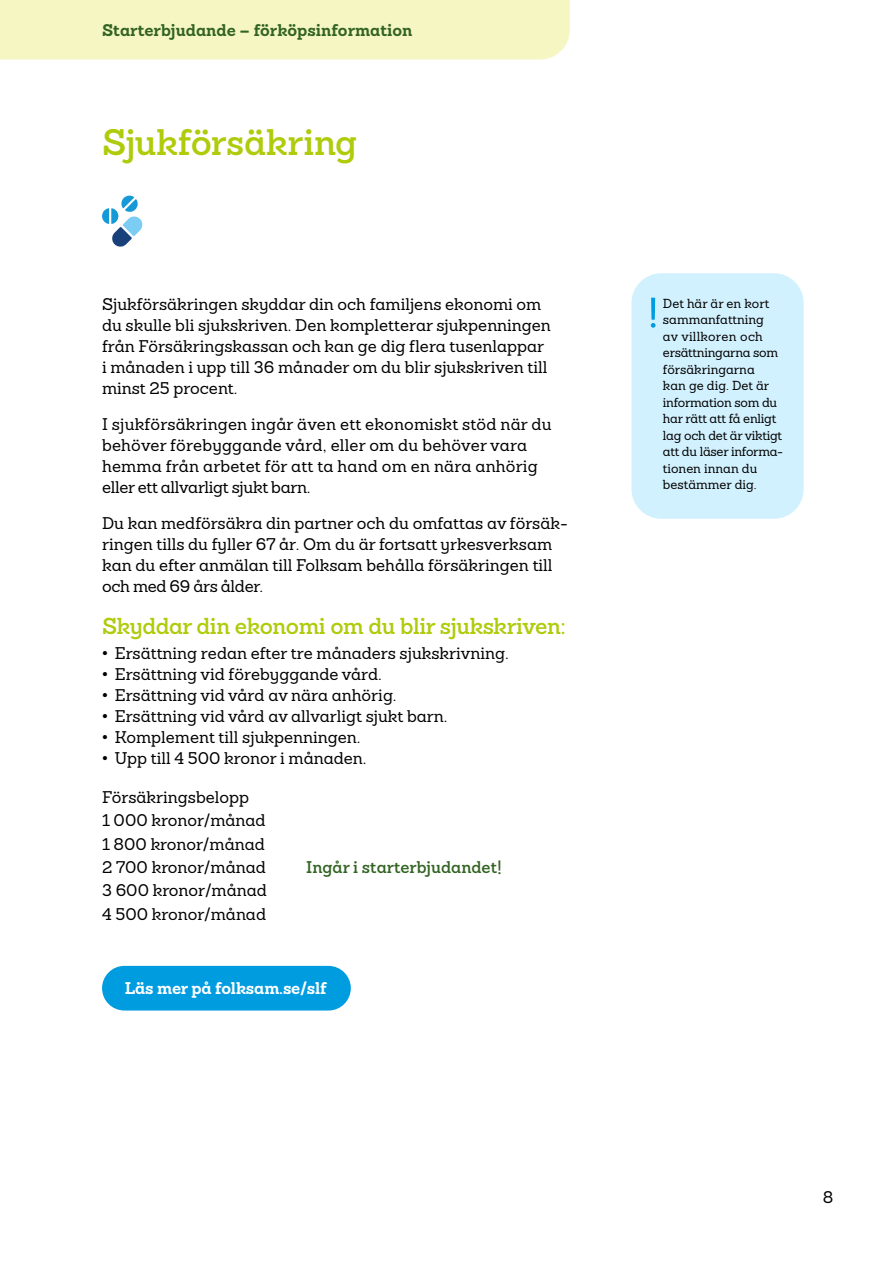
<style>
.page{position:relative;width:893px;height:1263px;background:#fff}
.page>*{position:absolute;margin:0;border:0;box-sizing:border-box;transform-origin:0 0}
.Rubrik_24_26{font:600 36px "Sanchez Folksam";letter-spacing:-.01em;color:#b0cb0b}
.Rubrik_15_18{font:600 22.5px "Sanchez Folksam";letter-spacing:-.02em;color:#b0cb0b}
.Brödtext_11_14{font:500 16.5px/21px "Sanchez Folksam";color:#000}
.Brödtext_nytt_stycke_2_11_14{font:500 16.5px/21px "Sanchez Folksam";color:#000}
.Huvud_-_låsupp_färg_1{font:700 16.5px "Sanchez Folksam";color:#326321}
.Brödtext_11_14-2{font:600 16.5px "Sanchez Folksam";color:#326321}
.t1{font:700 16.5px "Sanchez Folksam";letter-spacing:-.01em;color:#fff}
.t2{font:500 12.75px/16.5px "Sanchez Folksam";color:#000}
.s1{font-family:"Arial";font-weight:400}
</style>
<div class="page">
<div style="left:0;top:0;width:570px;height:60px;background:#f5f6c1"></div>
<div style="left:631px;top:273px;width:173px;height:246px;background:#d2f1fe;border-radius:30px"></div>
<svg style="left:651px;top:298px;width:5px;height:30px"></svg>
<svg style="left:102px;top:196px;width:40px;height:51px"></svg>
<div style="left:102px;top:966px;width:249px;height:44px;background:#009ce0;border-radius:22px"></div>
<p class="Huvud_-_låsupp_färg_1" style="left:102px;top:19px;width:312px">Starterbjudande – förköpsinformation</p>
<p class="Rubrik_24_26" style="left:102px;top:118px;width:257px">Sjukförsäkring</p>
<p class="Brödtext_11_14" style="left:102px;top:293px;width:450px">Sjukförsäkringen skyddar din och familjens ekonomi om du skulle bli sjukskriven. Den kompletterar sjukpenningen från Försäkringskassan och kan ge dig flera tusenlappar i månaden i upp till 36 månader om du blir sjukskriven till minst 25 procent.</p>
<p class="Brödtext_nytt_stycke_2_11_14" style="left:102px;top:413px;width:451px">I sjukförsäkringen ingår även ett ekonomiskt stöd när du behöver förebyggande vård, eller om du behöver vara hemma från arbetet för att ta hand om en nära anhörig eller ett allvarligt sjukt barn.</p>
<p class="Brödtext_nytt_stycke_2_11_14" style="left:102px;top:512px;width:467px">Du kan medförsäkra din partner och du omfattas av försäk&shy;ringen tills du fyller 67 år. Om du är fortsatt yrkesverksam kan du efter anmälan till Folksam behålla försäkringen till och med 69 års ålder.</p>
<p class="Rubrik_15_18" style="left:102px;top:611px;width:465px">Skyddar din ekonomi om du blir sjukskriven:</p>
<p class="Brödtext_11_14" style="left:102px;top:642px;width:408px"><span class="s1">•</span> Ersättning redan efter tre månaders sjukskrivning.</p>
<p class="Brödtext_11_14" style="left:102px;top:663px;width:281px"><span class="s1">•</span> Ersättning vid förebyggande vård.</p>
<p class="Brödtext_11_14" style="left:102px;top:684px;width:296px"><span class="s1">•</span> Ersättning vid vård av nära anhörig.</p>
<p class="Brödtext_11_14" style="left:102px;top:705px;width:347px"><span class="s1">•</span> Ersättning vid vård av allvarligt sjukt barn.</p>
<p class="Brödtext_11_14" style="left:102px;top:726px;width:260px"><span class="s1">•</span> Komplement till sjukpenningen.</p>
<p class="Brödtext_11_14" style="left:102px;top:747px;width:266px"><span class="s1">•</span> Upp till 4 500 kronor i månaden.</p>
<p class="Brödtext_nytt_stycke_2_11_14" style="left:102px;top:786px;width:149px">Försäkringsbelopp</p>
<p class="Brödtext_11_14" style="left:102px;top:810px;width:165px">1 000 kronor/månad</p>
<p class="Brödtext_11_14" style="left:102px;top:833px;width:164px">1 800 kronor/månad</p>
<p class="Brödtext_11_14" style="left:102px;top:856px;width:165px">2 700 kronor/månad</p>
<p class="Brödtext_11_14-2" style="left:306px;top:856px;width:197px">Ingår i starterbjudandet!</p>
<p class="Brödtext_11_14" style="left:102px;top:880px;width:166px">3 600 kronor/månad</p>
<p class="Brödtext_11_14" style="left:102px;top:903px;width:165px">4 500 kronor/månad</p>
<p class="t1" style="left:125px;top:977px;width:204px">Läs mer på folksam.se/slf</p>
<p class="t2" style="left:663px;top:295px;width:122px">Det här är en kort sammanfattning<br>av villkoren och ersättningarna som försäkringarna<br>kan ge dig. Det är information som du har rätt att få enligt lag och det är viktigt att du läser informa&shy;tionen innan du bestämmer dig.</p>
<p class="Brödtext_11_14" style="left:823px;top:1187px;width:12px">8</p>
</div>
